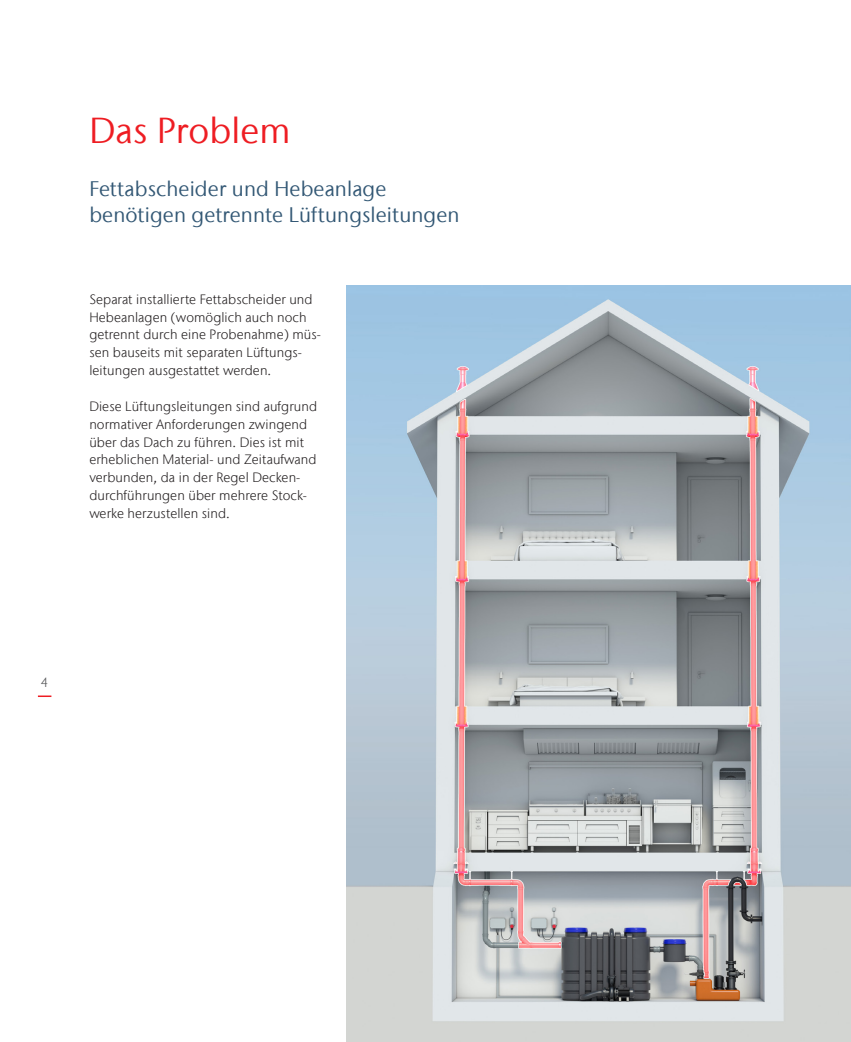
<style>
.page{position:relative;width:851px;height:1042px;background:#fff}
.page>*{position:absolute;margin:0;border:0;box-sizing:border-box;transform-origin:0 0}
.Heading{font:36px "Stone Sans IIITC Com";letter-spacing:.005em;color:#ee1d23}
.Intermediate_heading{font:21px/25.2px "Stone Sans IIITC Com";letter-spacing:.005em;color:#335875}
.Body_copy{font:300 13.5px/17.9px "Stone Sans IIITC Com";letter-spacing:.005em;color:#231f20}
.Page_number{font:300 13.5px "Stone Sans IIITC Com";color:#57585a}
</style>
<div class="page">
<img style="left:346px;top:286px;width:504px;height:756px">
<svg style="left:38px;top:695px;width:13px;height:2px"></svg>
<p class="Heading" style="left:89px;top:108px;width:203px">Das Problem</p>
<p class="Intermediate_heading" style="left:89px;top:176px;width:372px">Fettabscheider und Hebeanlage benötigen getrennte Lüftungsleitungen</p>
<p class="Body_copy" style="left:89px;top:290px;width:225px">Separat installierte Fettabscheider und</p>
<p class="Body_copy" style="left:89px;top:308px;width:233px">Hebeanlagen (womöglich auch noch getrennt durch eine Probenahme) müs&shy;sen bauseits mit separaten Lüftungs&shy;leitungen ausgestattet werden.</p>
<p class="Body_copy" style="left:89px;top:397px;width:229px">Diese Lüftungsleitungen sind aufgrund normativer Anforderungen zwingend über das Dach zu führen. Dies ist mit erheblichen Material- und Zeitaufwand verbunden, da in der Regel Decken&shy;durchführungen über mehrere Stock&shy;werke herzustellen sind.</p>
<p class="Page_number" style="left:41px;top:674px;width:9px">4</p>
</div>
